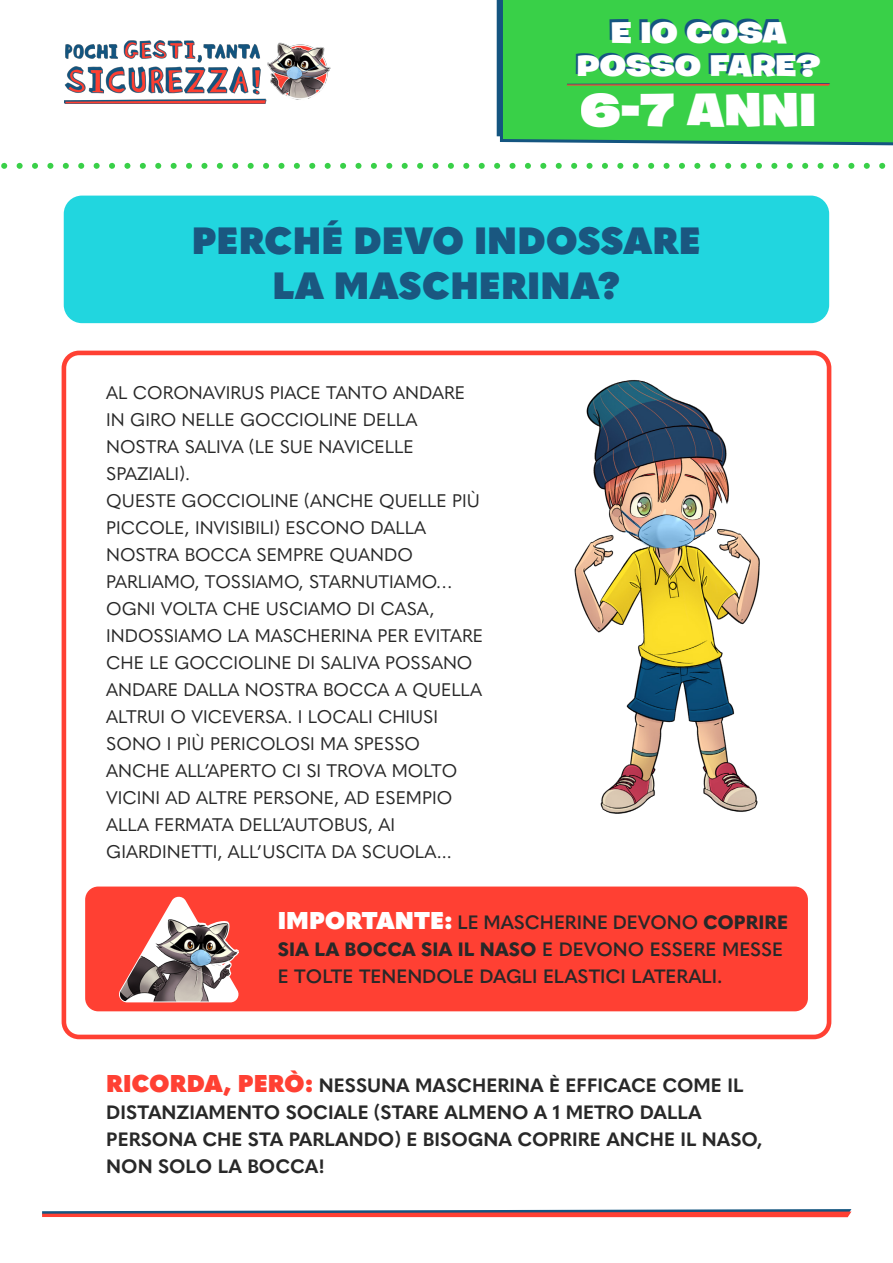
<style>
.page{position:relative;width:893px;height:1263px;background:#fff}
.page>*{position:absolute;margin:0;border:0;box-sizing:border-box;transform-origin:0 0}
.t1{font:900 46.5px "Burbank Big Wide";color:#fff}
.t2{font:800 37.5px/45px "Quasimoda";color:#1a5780;text-align:center}
.t3{font:900 29.85px/33.3px "Burbank Big Wide";color:#fff;text-align:center}
.t4{font:700 19.05px/27px "Quasimoda";color:#282828}
.t5{font:600 19.05px/27px "Quasimoda";color:#282828}
.t6{font:18px/27px "Quasimoda";color:#282828}
.s1{font-weight:800;font-size:24px;color:#fff}
.s2{font-weight:800}
.s3{font-weight:800;font-size:24px;color:#ff4033}
</style>
<div class="page">
<svg style="left:42px;top:1209px;width:809px;height:8px;background:#b66268"></svg>
<svg style="left:1px;top:163px;width:885px;height:6px"></svg>
<div style="left:64px;top:196px;width:765px;height:127px;background:#21d6df;border-radius:18px"></div>
<img style="left:64px;top:41px;width:267px;height:63px">
<div style="left:498px;top:0;width:395px;height:146px;background:#39d048"></div>
<svg style="left:567px;top:83px;width:263px;height:3px"></svg>
<div style="left:62px;top:351px;width:769px;height:688px;border:5px solid #ff4033;border-radius:15px"></div>
<img style="left:433px;top:350px;width:399px;height:474px">
<div style="left:85px;top:886px;width:723px;height:125px;background:#ff4033;border-radius:13px"></div>
<svg style="left:119px;top:987px;width:120px;height:16px"></svg>
<img style="left:122px;top:896px;width:117px;height:96px">
<p class="t3" style="left:577px;top:16px;width:245px">E IO COSA<br>POSSO FARE?</p>
<h1 class="t1" style="left:581px;top:80px;width:237px">6-7 ANNI</h1>
<p class="t2" style="left:192px;top:215px;width:511px">PERCHÉ DEVO INDOSSARE<br>LA MASCHERINA?</p>
<p class="t6" style="left:106px;top:378px;width:378px">AL CORONAVIRUS PIACE TANTO ANDARE<br>IN GIRO NELLE GOCCIOLINE DELLA<br>NOSTRA SALIVA (LE SUE NAVICELLE<br>SPAZIALI).<br>QUESTE GOCCIOLINE (ANCHE QUELLE PIÙ<br>PICCOLE, INVISIBILI) ESCONO DALLA<br>NOSTRA BOCCA SEMPRE QUANDO<br>PARLIAMO, TOSSIAMO, STARNUTIAMO…<br>OGNI VOLTA CHE USCIAMO DI CASA,<br>INDOSSIAMO LA MASCHERINA PER EVITARE<br>CHE LE GOCCIOLINE DI SALIVA POSSANO<br>ANDARE DALLA NOSTRA BOCCA A QUELLA<br>ALTRUI O VICEVERSA. I LOCALI CHIUSI<br>SONO I PIÙ PERICOLOSI MA SPESSO<br>ANCHE ALL’APERTO CI SI TROVA MOLTO<br>VICINI AD ALTRE PERSONE, AD ESEMPIO<br>ALLA FERMATA DELL’AUTOBUS, AI<br>GIARDINETTI, ALL’USCITA DA SCUOLA...</p>
<p class="t5" style="left:278px;top:907px;width:512px"><span class="s1">IMPORTANTE:</span> LE MASCHERINE DEVONO <span class="s2">COPRIRE<br>SIA LA BOCCA SIA IL NASO</span> E DEVONO ESSERE MESSE<br>E TOLTE TENENDOLE DAGLI ELASTICI LATERALI.</p>
<p class="t4" style="left:106px;top:1070px;width:658px"><span class="s3">RICORDA, PERÒ:</span> NESSUNA MASCHERINA È EFFICACE COME IL DISTANZIAMENTO SOCIALE (STARE ALMENO A 1 METRO DALLA PERSONA CHE STA PARLANDO) E BISOGNA COPRIRE ANCHE IL NASO, NON SOLO LA BOCCA!</p>
</div>
